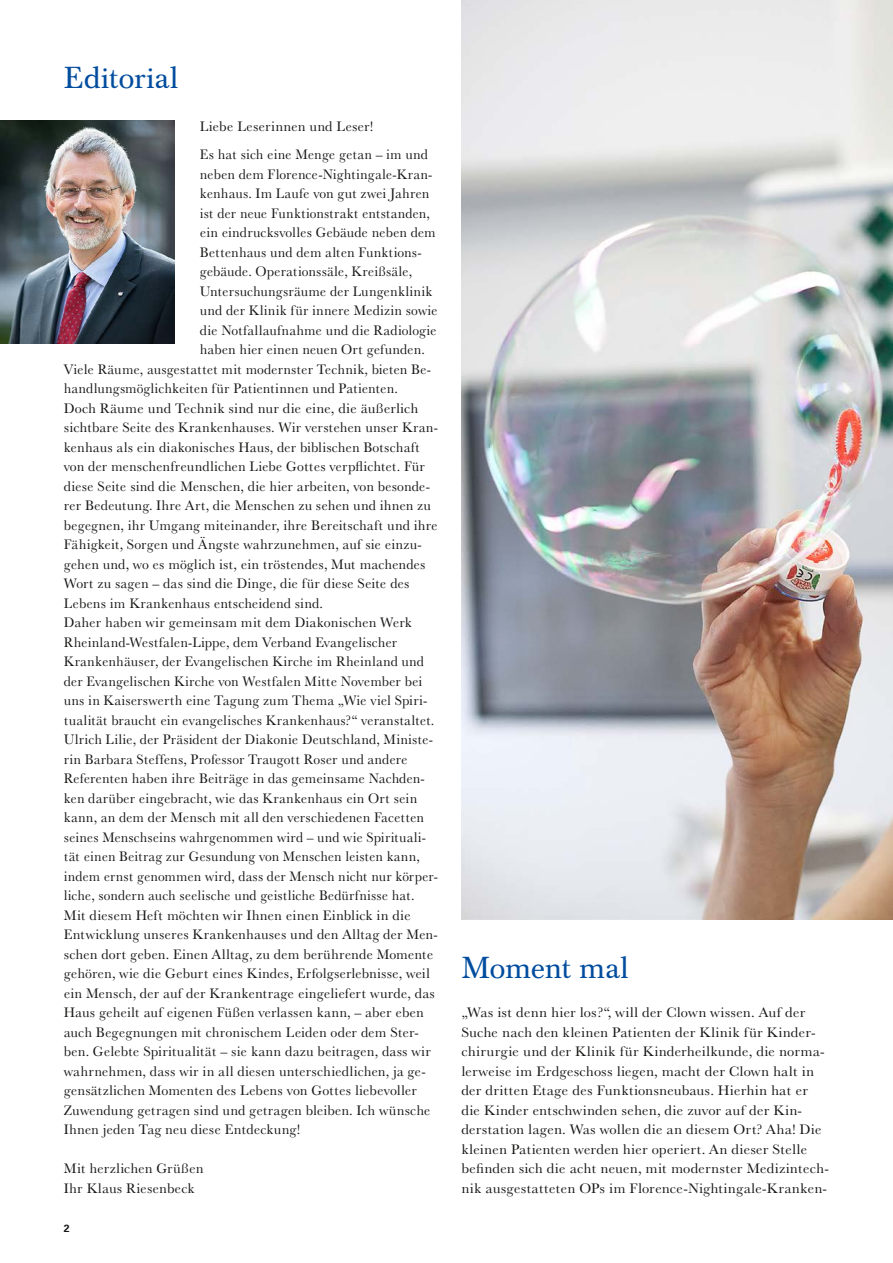
<style>
.page{position:relative;width:893px;height:1263px;background:#fff}
.page>*{position:absolute;margin:0;border:0;box-sizing:border-box;transform-origin:0 0}
.t1{font:30px "Baskerville BQ";letter-spacing:.005em;color:#004c9e}
.t2{font:14.25px/19.5px "Baskerville No 2 BT";letter-spacing:-.005em;color:#171716}
.t3{font:14.25px "Baskerville No 2 BT";letter-spacing:-.005em;color:#171716;scale:.96 1}
.t4{font:700 10.5px "Univers";color:#171716}
</style>
<div class="page">
<img style="left:461px;top:0;width:432px;height:919px">
<img style="left:0;top:120px;width:174px;height:223px">
<h1 class="t1" style="left:64px;top:60px;width:116px">Editorial</h1>
<p class="t2" style="left:200px;top:111px;width:230px;line-height:28.5px">Liebe Leserinnen und Leser!<br>Es hat sich eine Menge getan – im und</p>
<p class="t2" style="left:200px;top:164px;width:234px">neben dem Florence-Nightingale-Kran-</p>
<p class="t2" style="left:200px;top:183px;width:231px">kenhaus. Im Laufe von gut zwei Jahren</p>
<p class="t3" style="left:200px;top:204px;width:241px">ist der neue Funktionstrakt entstanden,</p>
<p class="t2" style="left:200px;top:222px;width:238px">ein eindrucksvolles Gebäude neben dem</p>
<p class="t2" style="left:200px;top:242px;width:223px">Bettenhaus und dem alten Funktions-</p>
<p class="t2" style="left:200px;top:261px;width:214px">gebäude. Operationssäle, Kreißsäle,</p>
<p class="t2" style="left:200px;top:281px;width:234px">Untersuchungsräume der Lungenklinik</p>
<p class="t2" style="left:200px;top:300px;width:240px">und der Klinik für innere Medizin sowie</p>
<p class="t2" style="left:200px;top:320px;width:238px">die Notfallaufnahme und die Radiologie</p>
<p class="t2" style="left:200px;top:339px;width:226px">haben hier einen neuen Ort gefunden.</p>
<p class="t2" style="left:64px;top:359px;width:369px">Viele Räume, ausgestattet mit modernster Technik, bieten Be-</p>
<p class="t2" style="left:64px;top:378px;width:336px">handlungsmöglichkeiten für Patientinnen und Patienten.</p>
<p class="t2" style="left:64px;top:398px;width:356px">Doch Räume und Technik sind nur die eine, die äußerlich</p>
<p class="t2" style="left:64px;top:417px;width:376px">sichtbare Seite des Krankenhauses. Wir verstehen unser Kran-</p>
<p class="t2" style="left:64px;top:437px;width:358px">kenhaus als ein diakonisches Haus, der biblischen Botschaft</p>
<p class="t2" style="left:64px;top:456px;width:363px">von der menschenfreundlichen Liebe Gottes verpflichtet. Für</p>
<p class="t2" style="left:64px;top:476px;width:368px">diese Seite sind die Menschen, die hier arbeiten, von besonde-</p>
<p class="t2" style="left:64px;top:495px;width:369px">rer Bedeutung. Ihre Art, die Menschen zu sehen und ihnen zu</p>
<p class="t2" style="left:64px;top:515px;width:376px">begegnen, ihr Umgang miteinander, ihre Bereitschaft und ihre</p>
<p class="t2" style="left:64px;top:534px;width:358px">Fähigkeit, Sorgen und Ängste wahrzunehmen, auf sie einzu-</p>
<p class="t2" style="left:64px;top:554px;width:363px">gehen und, wo es möglich ist, ein tröstendes, Mut machendes</p>
<p class="t2" style="left:64px;top:573px;width:347px">Wort zu sagen – das sind die Dinge, die für diese Seite des</p>
<p class="t2" style="left:64px;top:593px;width:261px">Lebens im Krankenhaus entscheidend sind.</p>
<p class="t2" style="left:64px;top:612px;width:350px">Daher haben wir gemeinsam mit dem Diakonischen Werk</p>
<p class="t2" style="left:64px;top:632px;width:335px">Rheinland-Westfalen-Lippe, dem Verband Evangelischer</p>
<p class="t2" style="left:64px;top:651px;width:362px">Krankenhäuser, der Evangelischen Kirche im Rheinland und</p>
<p class="t2" style="left:64px;top:671px;width:360px">der Evangelischen Kirche von Westfalen Mitte November bei</p>
<p class="t2" style="left:64px;top:690px;width:365px">uns in Kaiserswerth eine Tagung zum Thema „Wie viel Spiri-</p>
<p class="t2" style="left:64px;top:710px;width:372px">tualität braucht ein evangelisches Krankenhaus?“ veranstaltet.</p>
<p class="t2" style="left:64px;top:729px;width:370px">Ulrich Lilie, der Präsident der Diakonie Deutschland, Ministe-</p>
<p class="t2" style="left:64px;top:749px;width:346px">rin Barbara Steffens, Professor Traugott Roser und andere</p>
<p class="t2" style="left:64px;top:768px;width:363px">Referenten haben ihre Beiträge in das gemeinsame Nachden-</p>
<p class="t2" style="left:64px;top:788px;width:355px">ken darüber eingebracht, wie das Krankenhaus ein Ort sein</p>
<p class="t2" style="left:64px;top:807px;width:362px">kann, an dem der Mensch mit all den verschiedenen Facetten</p>
<p class="t3" style="left:64px;top:828px;width:379px">seines Menschseins wahrgenommen wird – und wie Spirituali-</p>
<p class="t3" style="left:64px;top:848px;width:372px">tät einen Beitrag zur Gesundung von Menschen leisten kann,</p>
<p class="t3" style="left:64px;top:867px;width:390px">indem ernst genommen wird, dass der Mensch nicht nur körper-</p>
<p class="t3" style="left:64px;top:887px;width:367px">liche, sondern auch seelische und geistliche Bedürfnisse hat.</p>
<p class="t2" style="left:64px;top:905px;width:349px">Mit diesem Heft möchten wir Ihnen einen Einblick in die</p>
<p class="t2" style="left:64px;top:924px;width:374px">Entwicklung unseres Krankenhauses und den Alltag der Men-</p>
<p class="t2" style="left:64px;top:944px;width:371px">schen dort geben. Einen Alltag, zu dem berührende Momente</p>
<p class="t2" style="left:64px;top:963px;width:368px">gehören, wie die Geburt eines Kindes, Erfolgserlebnisse, weil</p>
<p class="t2" style="left:64px;top:983px;width:373px">ein Mensch, der auf der Krankentrage eingeliefert wurde, das</p>
<p class="t2" style="left:64px;top:1002px;width:362px">Haus geheilt auf eigenen Füßen verlassen kann, – aber eben</p>
<p class="t2" style="left:64px;top:1022px;width:357px">auch Begegnungen mit chronischem Leiden oder dem Ster-</p>
<p class="t2" style="left:64px;top:1041px;width:369px">ben. Gelebte Spiritualität – sie kann dazu beitragen, dass wir</p>
<p class="t2" style="left:64px;top:1061px;width:363px">wahrnehmen, dass wir in all diesen unterschiedlichen, ja ge-</p>
<p class="t2" style="left:64px;top:1080px;width:355px">gensätzlichen Momenten des Lebens von Gottes liebevoller</p>
<p class="t2" style="left:64px;top:1100px;width:368px">Zuwendung getragen sind und getragen bleiben. Ich wünsche</p>
<p class="t2" style="left:64px;top:1119px;width:238px">Ihnen jeden Tag neu diese Entdeckung!</p>
<p class="t2" style="left:64px;top:1158px;width:141px">Mit herzlichen Grüßen<br>Ihr Klaus Riesenbeck</p>
<p class="t4" style="left:64px;top:1222px;width:7px">2</p>
<h1 class="t1" style="left:461px;top:951px;width:169px">Moment mal</h1>
<p class="t2" style="left:461px;top:1002px;width:369px">„Was ist denn hier los?“, will der Clown wissen. Auf der Suche nach den kleinen Patienten der Klinik für Kinder&shy;chirurgie und der Klinik für Kinderheilkunde, die norma&shy;lerweise im Erdgeschoss liegen, macht der Clown halt in der dritten Etage des Funktionsneubaus. Hierhin hat er die Kinder entschwinden sehen, die zuvor auf der Kin&shy;derstation lagen. Was wollen die an diesem Ort? Aha! Die kleinen Patienten werden hier operiert. An dieser Stelle befinden sich die acht neuen, mit modernster Medizintech&shy;nik ausgestatteten OPs im Florence-Nightingale-Kranken-</p>
</div>
